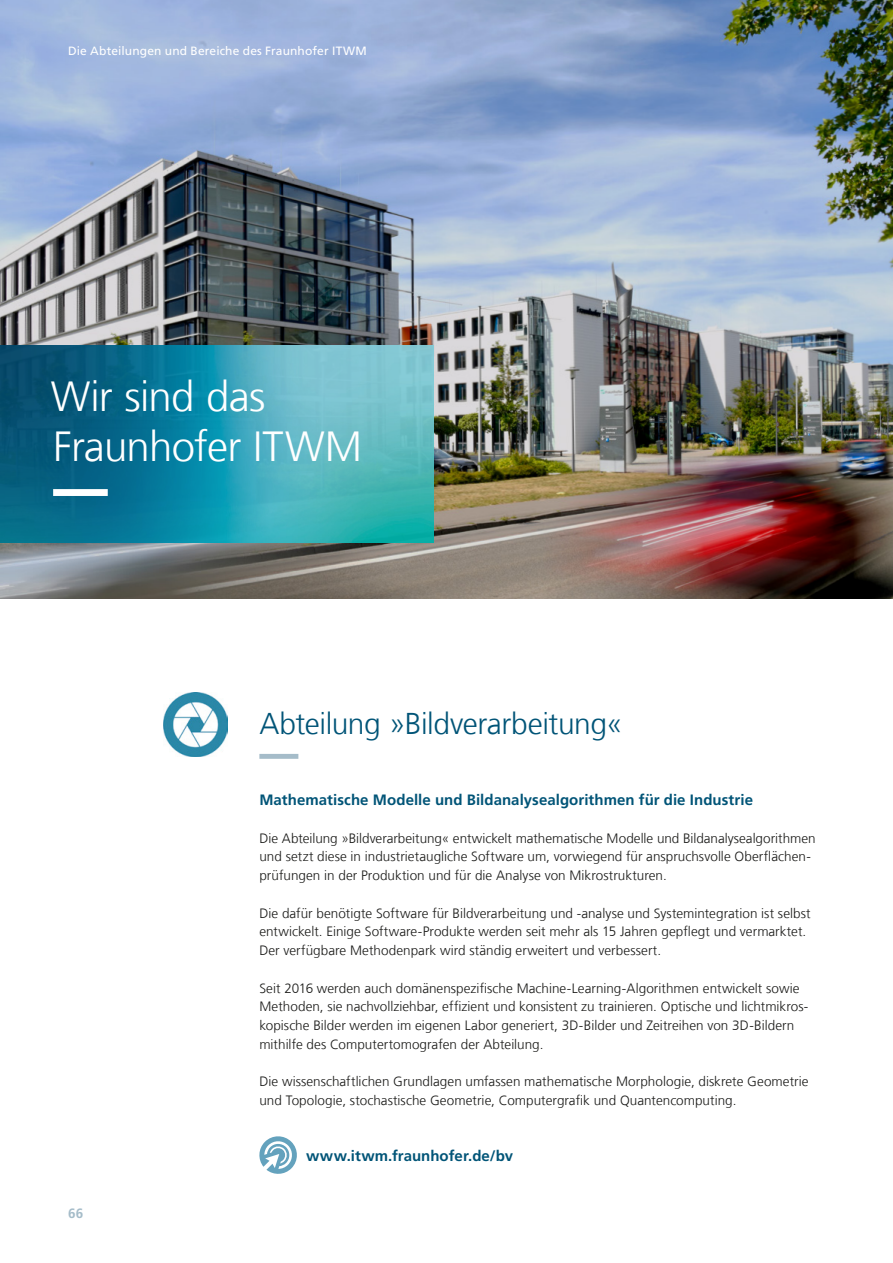
<style>
.page{position:relative;width:893px;height:1263px;background:#fff}
.page>*{position:absolute;margin:0;border:0;box-sizing:border-box;transform-origin:0 0}
.Ueberschrift_28_33_6_weiss_Linie_unten{font:300 42px/50.4px "Frutiger LT Com";letter-spacing:-.02em;color:#fff}
.Ueberschrift_20_24_blue_grey_Linie_unten{font:300 30px "Frutiger LT Com";letter-spacing:-.015em;color:#005477}
.Fliesstext_9_12_5_schwarz{font:700 15px "Frutiger LT Com";letter-spacing:.005em;color:#005477}
.Zwischenueberschrift_10_12_5_steel_blue_{font:700 15px "Frutiger LT Com";color:#005477}
.Fliesstext_9_12_5_schwarz-2{font:300 13.5px/18.8px "Frutiger LT Com";letter-spacing:.005em;color:#1a1a18}
.t1{font:700 13.5px "Frutiger LT Com";color:#a5bcc9}
.Kolumne{font:12px "Frutiger LT Com";letter-spacing:.01em;color:#fff}
</style>
<div class="page">
<img style="left:0;top:0;width:893px;height:599px">
<img style="left:164px;top:693px;width:64px;height:63px">
<svg style="left:259px;top:1136px;width:38px;height:38px"></svg>
<svg style="left:259px;top:754px;width:40px;height:5px"></svg>
<img style="left:0;top:345px;width:434px;height:198px">
<svg style="left:53px;top:489px;width:359px;height:7px"></svg>
<p class="Kolumne" style="left:68px;top:44px;width:300px">Die Abteilungen und Bereiche des Fraunhofer ITWM</p>
<p class="Ueberschrift_28_33_6_weiss_Linie_unten" style="left:51px;top:371px;width:313px">Wir sind das<br>Fraunhofer ITWM</p>
<p class="Ueberschrift_20_24_blue_grey_Linie_unten" style="left:259px;top:706px;width:365px">Abteilung »Bildverarbeitung«</p>
<p class="Fliesstext_9_12_5_schwarz" style="left:259px;top:791px;width:495px">Mathematische Modelle und Bildanalysealgorithmen für die Industrie</p>
<p class="Fliesstext_9_12_5_schwarz-2" style="left:259px;top:829px;width:558px">Die Abteilung »Bildverarbeitung« entwickelt mathematische Modelle und Bildanalysealgorithmen und setzt diese in industrietaugliche Software um, vorwiegend für anspruchsvolle Oberflächen&shy;prüfungen in der Produktion und für die Analyse von Mikrostrukturen.</p>
<p class="Fliesstext_9_12_5_schwarz-2" style="left:259px;top:904px;width:553px">Die dafür benötigte Software für Bildverarbeitung und -analyse und Systemintegration ist selbst entwickelt. Einige Software-Produkte werden seit mehr als 15 Jahren gepflegt und vermarktet.<br>Der verfügbare Methodenpark wird ständig erweitert und verbessert.</p>
<p class="Fliesstext_9_12_5_schwarz-2" style="left:259px;top:979px;width:550px">Seit 2016 werden auch domänenspezifische Machine-Learning-Algorithmen entwickelt sowie Methoden, sie nachvollziehbar, effizient und konsistent zu trainieren. Optische und lichtmikros&shy;kopische Bilder werden im eigenen Labor generiert, 3D-Bilder und Zeitreihen von 3D-Bildern mithilfe des Computertomografen der Abteilung.</p>
<p class="Fliesstext_9_12_5_schwarz-2" style="left:259px;top:1072px;width:551px">Die wissenschaftlichen Grundlagen umfassen mathematische Morphologie, diskrete Geometrie und Topologie, stochastische Geometrie, Computergrafik und Quantencomputing.</p>
<p class="t1" style="left:68px;top:1205px;width:17px">66</p>
<p class="Zwischenueberschrift_10_12_5_steel_blue_" style="left:306px;top:1147px;width:209px">www.itwm.fraunhofer.de/bv</p>
</div>
